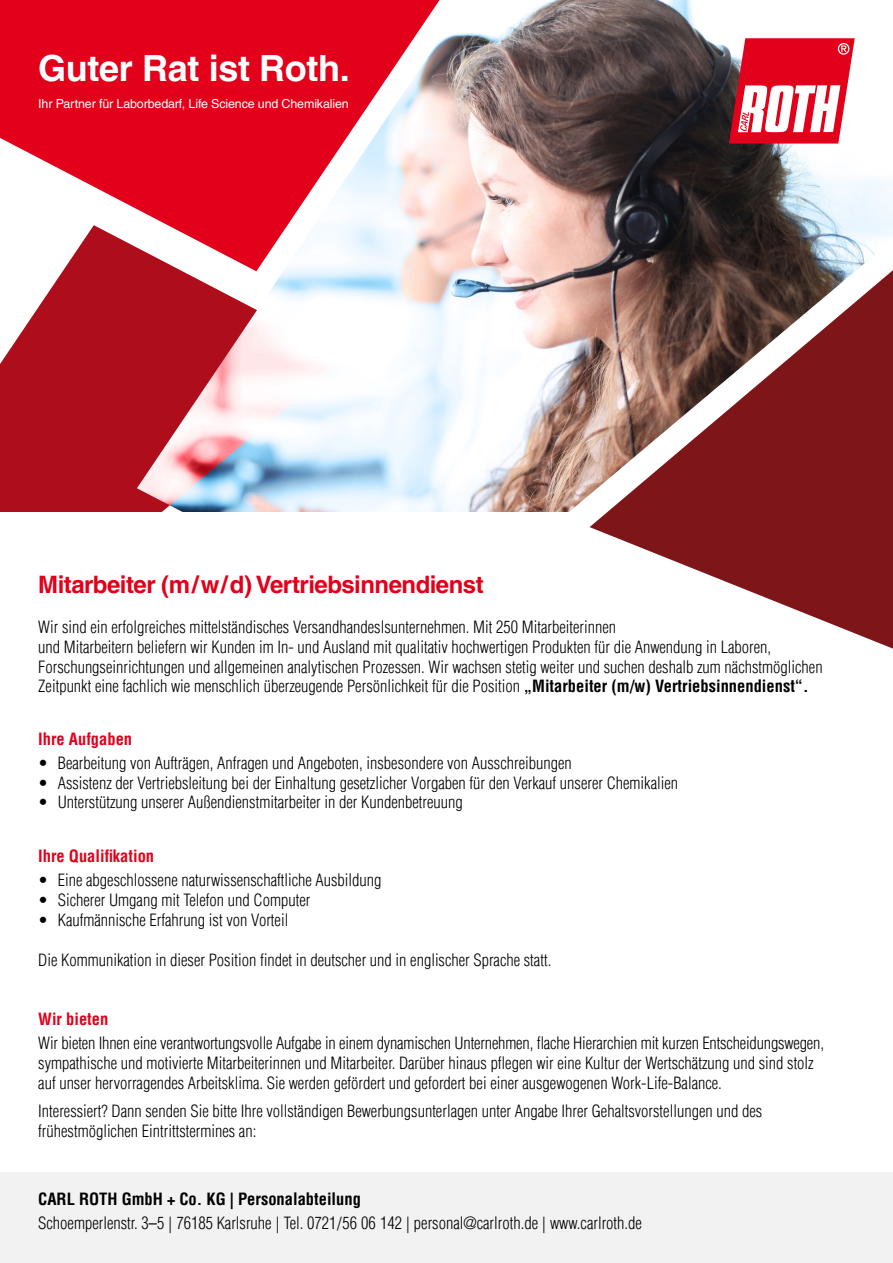
<style>
.page{position:relative;width:893px;height:1263px;background:#fff}
.page>*{position:absolute;margin:0;border:0;box-sizing:border-box;transform-origin:0 0}
.t1{font:700 36px "Helvetica LT Pro";letter-spacing:-.01em;color:#fff}
.t2{font:700 24px "Helvetica LT Pro";letter-spacing:-.02em;color:#e2001a}
.t3{font:300 condensed 16.5px/19.8px "Helvetica LT Pro";color:#000}
.t4{font:700 condensed 16.5px "Helvetica LT Pro";color:#e2001a}
.t5{font:12.45px "Helvetica LT Pro";letter-spacing:-.01em;color:#fff}
.s1{font-weight:700}
.s2{font-weight:400}
</style>
<div class="page">
<div style="left:0;top:1172px;width:893px;height:91px;background:#f2f2f3"></div>
<img style="left:347px;top:0;width:546px;height:512px">
<svg style="left:0;top:0;width:440px;height:271px;fill:#e2001a"></svg>
<svg style="left:729px;top:38px;width:126px;height:106px"></svg>
<svg style="left:590px;top:270px;width:303px;height:379px;fill:#7e1918"></svg>
<svg style="left:0;top:225px;width:347px;height:287px"></svg>
<h1 class="t1" style="left:38px;top:47px;width:313px">Guter Rat ist Roth.</h1>
<p class="t5" style="left:38px;top:96px;width:312px">Ihr Partner für Laborbedarf, Life Science und Chemikalien</p>
<h2 class="t2" style="left:38px;top:570px;width:447px">Mitarbeiter (m/w/d) Vertriebsinnendienst</h2>
<p class="t3" style="left:38px;top:617px;width:786px">Wir sind ein erfolgreiches mittelständisches Versandhandeslsunternehmen. Mit 250 Mitarbeiterinnen<br>und Mitarbeitern beliefern wir Kunden im In- und Ausland mit qualitativ hochwertigen Produkten für die Anwendung in Laboren, Forschungseinrichtungen und allgemeinen analytischen Prozessen. Wir wachsen stetig weiter und suchen deshalb zum nächstmöglichen Zeitpunkt eine fachlich wie menschlich überzeugende Persönlichkeit für die Position <span class="s1">„Mitarbeiter (m/w) Vertriebsinnendienst“.</span></p>
<p class="t4" style="left:38px;top:728px;width:95px">Ihre Aufgaben</p>
<p class="t3" style="left:38px;top:753px;width:535px">• Bearbeitung von Aufträgen, Anfragen und Angeboten, insbesondere von Ausschreibungen</p>
<p class="t3" style="left:38px;top:773px;width:641px">• Assistenz der Vertriebsleitung bei der Einhaltung gesetzlicher Vorgaben für den Verkauf unserer Chemikalien</p>
<p class="t3" style="left:38px;top:792px;width:426px">• Unterstützung unserer Außendienstmitarbeiter in der Kundenbetreuung</p>
<p class="t4" style="left:38px;top:845px;width:117px">Ihre Qualifikation</p>
<p class="t3" style="left:38px;top:870px;width:345px">• Eine abgeschlossene naturwissenschaftliche Ausbildung</p>
<p class="t3" style="left:38px;top:890px;width:274px">• Sicherer Umgang mit Telefon und Computer</p>
<p class="t3" style="left:38px;top:910px;width:252px">• Kaufmännische Erfahrung ist von Vorteil</p>
<p class="t3" style="left:38px;top:949px;width:515px">Die Kommunikation in dieser Position findet in deutscher und in englischer Sprache statt.</p>
<p class="t4" style="left:38px;top:1008px;width:72px">Wir bieten</p>
<p class="t3" style="left:38px;top:1033px;width:787px">Wir bieten Ihnen eine verantwortungsvolle Aufgabe in einem dynamischen Unternehmen, flache Hierarchien mit kurzen Entscheidungswegen, sympathische und motivierte Mitarbeiterinnen und Mitarbeiter. Darüber hinaus pflegen wir eine Kultur der Wertschätzung und sind stolz auf unser hervorragendes Arbeitsklima. Sie werden gefördert und gefordert bei einer ausgewogenen Work-Life-Balance.</p>
<p class="t3" style="left:38px;top:1101px;width:725px">Interessiert? Dann senden Sie bitte Ihre vollständigen Bewerbungsunterlagen unter Angabe Ihrer Gehaltsvorstellungen und des frühestmöglichen Eintrittstermines an:</p>
<p class="t3" style="left:38px;top:1187px;width:605px;line-height:24px"><span class="s1">CARL ROTH GmbH + Co. KG | Personalabteilung<br></span>Schoemperlenstr. 3<span class="s2">–</span>5 | 76185 Karlsruhe | Tel. 0721/56 06 142 | personal@carlroth.de | www.carlroth.de</p>
</div>
